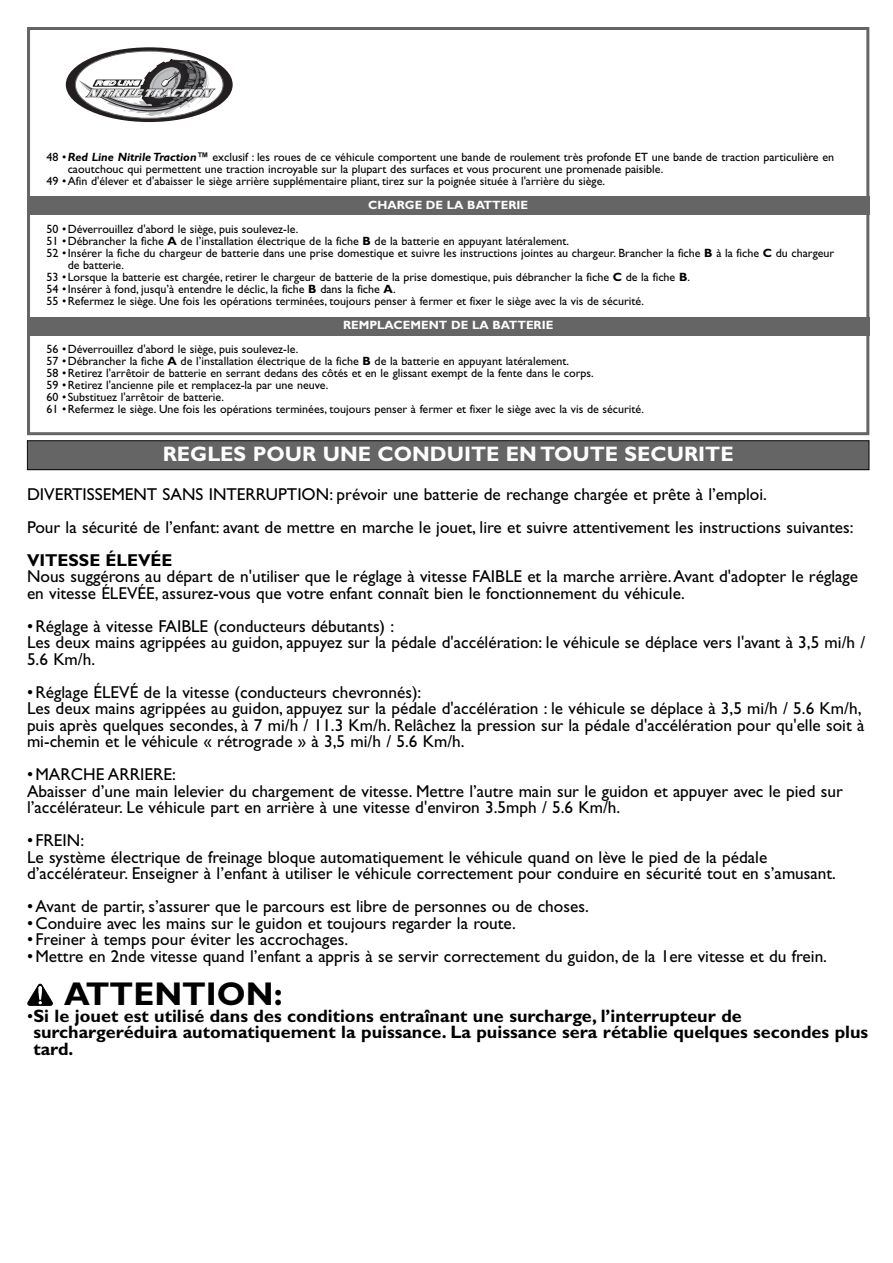
<style>
.page{position:relative;width:893px;height:1263px;background:#fff}
.page>*{position:absolute;margin:0;border:0;box-sizing:border-box;transform-origin:0 0}
.t1{font:700 33px "Gill Sans";color:#000}
.t2{font:700 21px "Gill Sans";color:#fff}
.t3{font:700 18px/16.5px "Gill Sans";color:#000}
.t4{font:17.25px/16.5px "Gill Sans";color:#000}
.t5{font:700 17.25px "Gill Sans";color:#000}
.t6{font:12px/12px "Gill Sans";color:#000}
.t7{font:700 12px "Gill Sans";color:#fff}
.s1{font-weight:700;font-style:italic}
.s2{font-weight:700}
.s3{font-weight:400;font-size:17.25px}
</style>
<div class="page">
<div style="left:27px;top:196px;width:842px;height:19px;background:#656565"></div>
<div style="left:27px;top:317px;width:842px;height:19px;background:#656565"></div>
<div style="left:27px;top:27px;width:842px;height:408px;border:3px solid #656565"></div>
<svg style="left:66px;top:47px;width:167px;height:75px"></svg>
<svg style="left:75px;top:51px;width:148px;height:67px"></svg>
<svg style="left:75px;top:59px;width:141px;height:58px"></svg>
<svg style="left:27px;top:984px;width:26px;height:22px"></svg>
<div style="left:28px;top:441px;width:840px;height:28px;background:#656565"></div>
<div style="left:27px;top:440px;width:842px;height:30px;border:1px solid #000"></div>
<p class="t6" style="left:47px;top:152px;width:789px">48 •<span class="s1">Red Line Nitrile Traction™</span> exclusif : les roues de ce véhicule comportent une bande de roulement très profonde ET une bande de traction particulière en</p>
<p class="t6" style="left:68px;top:164px;width:597px">caoutchouc qui permettent une traction incroyable sur la plupart des surfaces et vous procurent une promenade paisible.</p>
<p class="t6" style="left:47px;top:176px;width:560px">49 •Afin d'élever et d'abaisser le siège arrière supplémentaire pliant, tirez sur la poignée située à l'arrière du siège.</p>
<p class="t7" style="left:368px;top:201px;width:162px">CHARGE DE LA BATTERIE</p>
<p class="t6" style="left:47px;top:224px;width:253px">50 •Déverrouillez d'abord le siège, puis soulevez-le.</p>
<p class="t6" style="left:47px;top:236px;width:524px">51 •Débrancher la fiche <span class="s2">A</span> de l’installation électrique de la fiche <span class="s2">B</span> de la batterie en appuyant latéralement.</p>
<p class="t6" style="left:47px;top:248px;width:789px">52 •Insérer la fiche du chargeur de batterie dans une prise domestique et suivre les instructions jointes au chargeur. Brancher la fiche <span class="s2">B</span> à la fiche <span class="s2">C</span> du chargeur</p>
<p class="t6" style="left:68px;top:260px;width:58px">de batterie.</p>
<p class="t6" style="left:47px;top:272px;width:645px">53 •Lorsque la batterie est chargée, retirer le chargeur de batterie de la prise domestique, puis débrancher la fiche <span class="s2">C</span> de la fiche <span class="s2">B</span>.</p>
<p class="t6" style="left:47px;top:284px;width:350px">54 •Insérer à fond, jusqu’à entendre le déclic, la fiche <span class="s2">B</span> dans la fiche <span class="s2">A</span>.</p>
<p class="t6" style="left:47px;top:296px;width:599px">55 •Refermez le siège. Une fois les opérations terminées, toujours penser à fermer et fixer le siège avec la vis de sécurité.</p>
<p class="t7" style="left:343px;top:321px;width:212px">REMPLACEMENT DE LA BATTERIE</p>
<p class="t6" style="left:47px;top:344px;width:599px">56 •Déverrouillez d'abord le siège, puis soulevez-le.<br>57 •Débrancher la fiche <span class="s2">A</span> de l’installation électrique de la fiche <span class="s2">B</span> de la batterie en appuyant latéralement.<br>58 •Retirez l'arrêtoir de batterie en serrant dedans des côtés et en le glissant exempt de la fente dans le corps.<br>59 •Retirez l'ancienne pile et remplacez-la par une neuve.<br>60 •Substituez l'arrêtoir de batterie.<br>61 •Refermez le siège. Une fois les opérations terminées, toujours penser à fermer et fixer le siège avec la vis de sécurité.</p>
<p class="t2" style="left:163px;top:447px;width:572px">REGLES POUR UNE CONDUITE EN TOUTE SECURITE</p>
<p class="t4" style="left:27px;top:479px;width:828px;line-height:33px">DIVERTISSEMENT SANS INTERRUPTION: prévoir une batterie de rechange chargée et prête à l’emploi.<br>Pour la sécurité de l’enfant: avant de mettre en marche le jouet, lire et suivre attentivement les instructions suivantes:</p>
<p class="t5" style="left:27px;top:554px;width:147px">VITESSE ÉLEVÉE</p>
<p class="t4" style="left:27px;top:570px;width:832px">Nous suggérons au départ de n'utiliser que le réglage à vitesse FAIBLE et la marche arrière. Avant d'adopter le réglage en vitesse ÉLEVÉE, assurez-vous que votre enfant connaît bien le fonctionnement du véhicule.</p>
<p class="t4" style="left:27px;top:620px;width:839px">•Réglage à vitesse FAIBLE (conducteurs débutants) :<br>Les deux mains agrippées au guidon, appuyez sur la pédale d'accélération: le véhicule se déplace vers l'avant à 3,5 mi/h /<br>5.6 Km/h.</p>
<p class="t4" style="left:27px;top:686px;width:838px">•Réglage ÉLEVÉ de la vitesse (conducteurs chevronnés):<br>Les deux mains agrippées au guidon, appuyez sur la pédale d'accélération : le véhicule se déplace à 3,5 mi/h / 5.6 Km/h, puis après quelques secondes, à 7 mi/h / 11.3 Km/h. Relâchez la pression sur la pédale d'accélération pour qu'elle soit à mi-chemin et le véhicule « rétrograde » à 3,5 mi/h / 5.6 Km/h.</p>
<p class="t4" style="left:27px;top:768px;width:817px">•MARCHE ARRIERE:<br>Abaisser d’une main lelevier du chargement de vitesse. Mettre l’autre main sur le guidon et appuyer avec le pied sur l’accélérateur. Le véhicule part en arrière à une vitesse d'environ 3.5mph / 5.6 Km/h.</p>
<p class="t4" style="left:27px;top:834px;width:810px">•FREIN:<br>Le système électrique de freinage bloque automatiquement le véhicule quand on lève le pied de la pédale d’accélérateur. Enseigner à l’enfant à utiliser le véhicule correctement pour conduire en sécurité tout en s’amusant.</p>
<p class="t4" style="left:27px;top:900px;width:563px">•Avant de partir, s’assurer que le parcours est libre de personnes ou de choses.</p>
<p class="t4" style="left:27px;top:917px;width:490px">•Conduire avec les mains sur le guidon et toujours regarder la route.</p>
<p class="t4" style="left:27px;top:933px;width:322px">•Freiner à temps pour éviter les accrochages.</p>
<p class="t4" style="left:27px;top:950px;width:801px">•Mettre en 2nde vitesse quand l’enfant a appris à se servir correctement du guidon, de la 1ere vitesse et du frein.</p>
<h1 class="t1" style="left:64px;top:983px;width:220px">ATTENTION:</h1>
<p class="t3" style="left:33px;top:1010px;width:836px;text-indent:-6px"><span class="s3">•</span>Si le jouet est utilisé dans des conditions entraînant une surcharge, l’interrupteur de surchargeréduira automatiquement la puissance. La puissance sera rétablie quelques secondes plus tard.</p>
</div>
